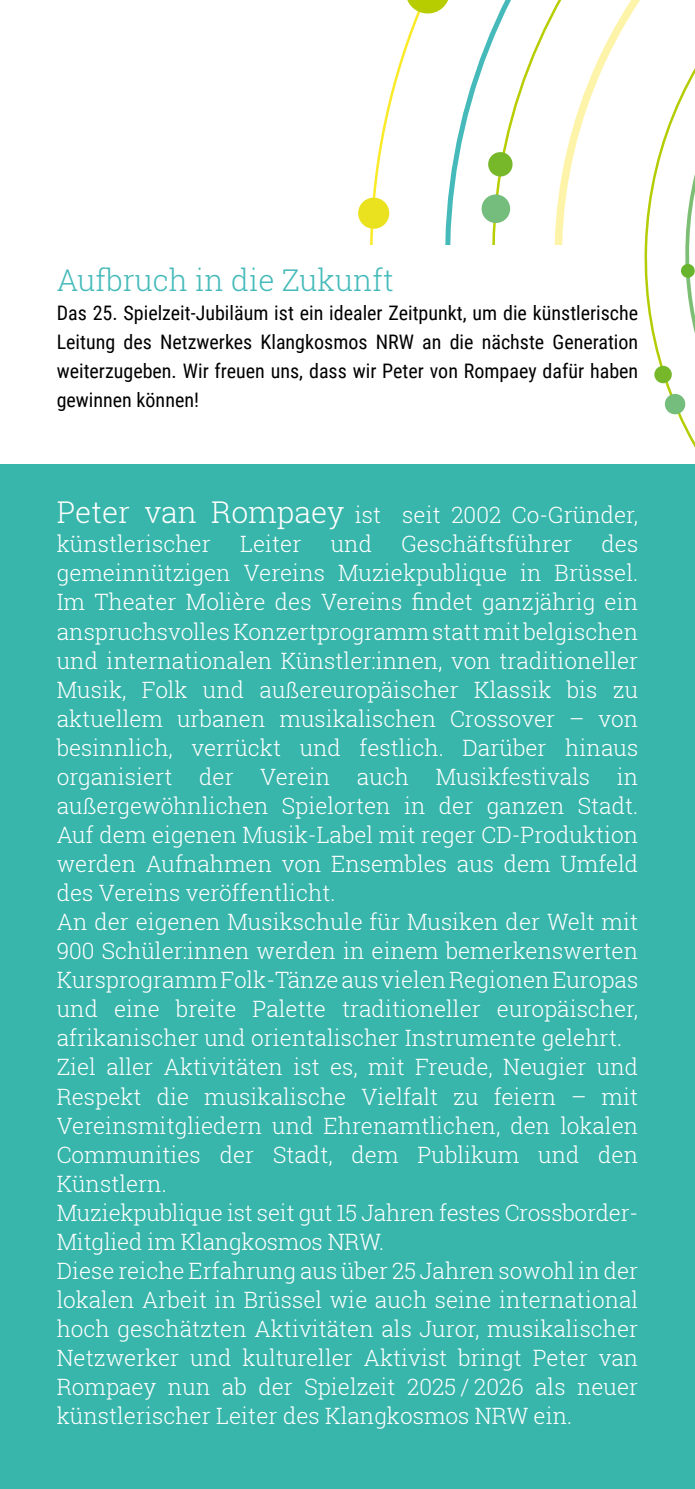
<style>
.page{position:relative;width:695px;height:1489px;background:#fff}
.page>*{position:absolute;margin:0;border:0;box-sizing:border-box;transform-origin:0 0}
.t1{font:300 30px "Roboto Slab";color:#46baba}
.t2{font:300 22.5px/29px "Roboto Slab";color:#fff}
.t3{font:20px/29px "Roboto Condensed";color:#000;text-align:justify}
.s1{font-size:30px}
</style>
<div class="page">
<svg style="left:358px;top:196px;width:32px;height:34px"></svg>
<svg style="left:417px;top:0;width:222px;height:245px"></svg>
<svg style="left:486px;top:150px;width:28px;height:28px"></svg>
<svg style="left:479px;top:192px;width:33px;height:33px"></svg>
<svg style="left:639px;top:0;width:55px;height:446px"></svg>
<div style="left:654px;top:365px;width:17px;height:18px;background:#76b82a;border-radius:50%"></div>
<div style="left:664px;top:394px;width:21px;height:20px;background:#74bd7c;border-radius:50%"></div>
<div style="left:0;top:464px;width:694px;height:1024px;background:#38b6ab"></div>
<h1 class="t1" style="left:57px;top:259px;width:338px">Aufbruch in die Zukunft</h1>
<p class="t3" style="left:57px;top:297px;width:583px">Das 25. Spielzeit-Jubiläum ist ein idealer Zeitpunkt, um die künstlerische Leitung des Netzwerkes Klangkosmos NRW an die nächste Generation weiterzugeben. Wir freuen uns, dass wir Peter von Rompaey dafür haben gewinnen können!</p>
<p class="t2" style="left:57px;top:500px;width:583px"><span class="s1">Peter van Rompaey</span> ist seit 2002 Co-Gründer, künstlerischer</p>
<p class="t2" style="left:240px;top:529px;width:63px">Leiter</p>
<p class="t2" style="left:330px;top:529px;width:43px">und</p>
<p class="t2" style="left:401px;top:529px;width:172px">Geschäftsführer</p>
<p class="t2" style="left:57px;top:529px;width:583px;text-indent:544px">des gemeinnützigen Vereins Muziekpublique in Brüssel.<br>Im Theater Molière des Vereins findet ganzjährig ein anspruchsvolles Konzertprogramm statt mit belgischen und internationalen Künstler:innen, von traditioneller Musik, Folk und außereuropäischer Klassik bis zu aktuellem urbanen musikalischen Crossover – von besinnlich, verrückt und festlich. Darüber hinaus organisiert der Verein auch Musikfestivals in außergewöhnlichen Spielorten in der ganzen Stadt.<br>Auf dem eigenen Musik-Label mit reger CD-Produktion werden Aufnahmen von Ensembles aus dem Umfeld des Vereins veröffentlicht.<br>An der eigenen Musikschule für Musiken der Welt mit 900 Schüler:innen werden in einem bemerkenswerten Kursprogramm Folk-Tänze aus vielen Regionen Europas und eine breite Palette traditioneller europäischer, afrikanischer und orientalischer Instrumente gelehrt.<br>Ziel aller Aktivitäten ist es, mit Freude, Neugier und Respekt die musikalische Vielfalt zu feiern – mit Vereinsmitgliedern und Ehrenamtlichen, den lokalen Communities der Stadt, dem Publikum und den Künstlern.<br>Muziekpublique ist seit gut 15 Jahren festes Crossborder-Mitglied im Klangkosmos NRW.<br>Diese reiche Erfahrung aus über 25 Jahren sowohl in der lokalen Arbeit in Brüssel wie auch seine international hoch geschätzten Aktivitäten als Juror, musikalischer Netzwerker und kultureller Aktivist bringt Peter van Rompaey nun ab der Spielzeit 2025 / 2026 als neuer künstlerischer Leiter des Klangkosmos NRW ein.</p>
</div>
